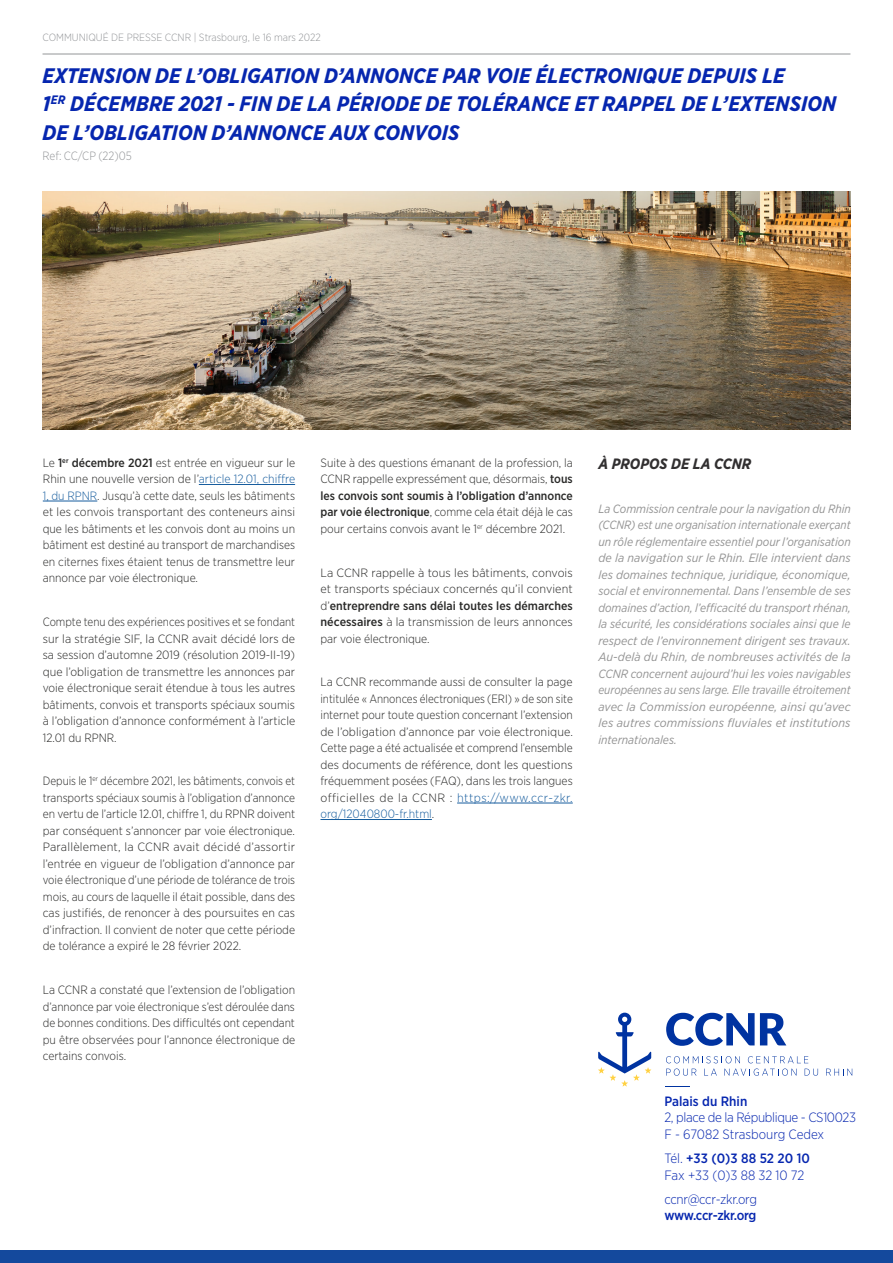
<style>
.page{position:relative;width:893px;height:1263px;background:#fff}
.page>*{position:absolute;margin:0;border:0;box-sizing:border-box;transform-origin:0 0}
.Texte_courant_light{font:italic 700 21px/28.5px "Gotham Narrow";color:#0626af}
.Texte_courant_light-2{font:italic 700 15px "Gotham Narrow";color:#312f30}
.t1{font:300 13.5px/16.2px "Gotham Narrow";letter-spacing:-.025em;color:#0626af}
.t2{font:300 13.5px "Gotham Narrow";color:#0626af}
.t3{font:500 13.5px "Gotham Narrow";color:#0626af}
.Texte_courant_light-3{font:300 12px/16.5px "Gotham Narrow";color:#282827;text-align:justify}
.Texte_courant_light-4{font:300 12px/16.5px "Gotham Narrow";color:#282827;text-align:justify;scale:.96 1}
.Texte_courant_light-5{font:italic 12px/16.5px "Gotham Narrow";letter-spacing:.01em;color:#939393;text-align:justify}
.Texte_courant_light-6{font:300 12px/16.5px "Gotham Narrow";color:#282827;text-align:justify;scale:1.05 1}
.Texte_courant_light-7{font:300 12px "Gotham Narrow";color:#939598}
.t4{font:300 10.5px "Gotham Narrow";color:#939598}
.s1{font-weight:500}
.s2{color:#175d9e}
.s3{font-weight:300}
</style>
<div class="page">
<hr style="left:43px;top:54px;width:807px;height:1px;background:#939598">
<hr style="left:457px;top:803px;width:116px;height:1px;background:#175d9e">
<hr style="left:320px;top:819px;width:112px;height:1px;background:#175d9e">
<div style="left:0;top:1250px;width:893px;height:13px;background:#14499d"></div>
<hr style="left:199px;top:484px;width:96px;height:1px;background:#175d9e">
<hr style="left:43px;top:501px;width:54px;height:1px;background:#175d9e">
<img style="left:43px;top:191px;width:808px;height:239px">
<svg style="left:598px;top:1013px;width:53px;height:73px"></svg>
<svg style="left:666px;top:1013px;width:120px;height:33px"></svg>
<svg style="left:666px;top:1056px;width:152px;height:20px"></svg>
<svg style="left:826px;top:1068px;width:26px;height:7px"></svg>
<svg style="left:665px;top:1086px;width:25px;height:1px"></svg>
<p class="t4" style="left:43px;top:30px;width:280px">COMMUNIQUÉ DE PRESSE CCNR | Strasbourg, le 16 mars 2022</p>
<p class="Texte_courant_light" style="left:43px;top:61px;width:795px">EXTENSION DE L’OBLIGATION D’ANNONCE PAR VOIE ÉLECTRONIQUE DEPUIS LE<br>1<sup>ER</sup> DÉCEMBRE 2021 - FIN DE LA PÉRIODE DE TOLÉRANCE ET RAPPEL DE L’EXTENSION<br>DE L’OBLIGATION D’ANNONCE AUX CONVOIS</p>
<p class="Texte_courant_light-7" style="left:43px;top:149px;width:91px">Ref: CC/CP (22)05</p>
<p class="Texte_courant_light-3" style="left:43px;top:454px;width:254px">Le <span class="s1">1</span><sup>er</sup> <span class="s1">décembre 2021</span> est entrée en vigueur sur le Rhin une nouvelle version de l’<span class="s2">article 12.01, chiffre 1, du RPNR</span>. Jusqu’à cette date, seuls les bâtiments et les convois transportant des conteneurs ainsi que les bâtiments et les convois dont au moins un bâtiment est destiné au transport de marchandises en citernes fixes étaient tenus de transmettre leur annonce par voie électronique.</p>
<p class="Texte_courant_light-4" style="left:43px;top:613px;width:264px">Compte tenu des expériences positives et se fondant sur la stratégie SIF, la CCNR avait décidé lors de sa session d’automne 2019 (résolution 2019-II-19) que l’obligation de transmettre les annonces par voie électronique serait étendue à tous les autres bâtiments, convois et transports spéciaux soumis à l’obligation d’annonce conformément à l’article 12.01 du RPNR.</p>
<p class="Texte_courant_light-4" style="left:43px;top:772px;width:264px">Depuis le 1<sup>er</sup> décembre 2021, les bâtiments, convois et transports spéciaux soumis à l’obligation d’annonce en vertu de l’article 12.01, chiffre 1, du RPNR doivent par conséquent s’annoncer par voie électronique.<br>Parallèlement, la CCNR avait décidé d’assortir l’entrée en vigueur de l’obligation d’annonce par voie électronique d’une période de tolérance de trois mois, au cours de laquelle il était possible, dans des cas justifiés, de renoncer à des poursuites en cas d’infraction. Il convient de noter que cette période de tolérance a expiré le 28 février 2022.</p>
<p class="Texte_courant_light-3" style="left:43px;top:981px;width:254px">La CCNR a constaté que l’extension de l’obligation d’annonce par voie électronique s’est déroulée dans de bonnes conditions. Des difficultés ont cependant pu être observées pour l’annonce électronique de certains convois.</p>
<p class="Texte_courant_light-3" style="left:320px;top:454px;width:254px">Suite à des questions émanant de la profession, la CCNR rappelle expressément que, désormais, <span class="s1">tous les convois sont soumis à l’obligation d’annonce par voie électronique</span>, comme cela était déjà le cas pour certains convois avant le 1<sup>er</sup> décembre 2021.</p>
<p class="Texte_courant_light-6" style="left:320px;top:564px;width:242px">La CCNR rappelle à tous les bâtiments, convois et transports spéciaux concernés qu’il convient d’<span class="s1">entreprendre sans délai toutes les démarches nécessaires</span> à la transmission de leurs annonces par voie électronique.</p>
<p class="Texte_courant_light-3" style="left:320px;top:673px;width:254px">La CCNR recommande aussi de consulter la page intitulée « Annonces électroniques (ERI) » de son site internet pour toute question concernant l’extension de l’obligation d’annonce par voie électronique.<br>Cette page a été actualisée et comprend l’ensemble des documents de référence, dont les questions fréquemment posées (FAQ), dans les trois langues officielles de la CCNR : <span class="s2">https://www.ccr-zkr. org/12040800-fr.html</span>.</p>
<p class="Texte_courant_light-2" style="left:598px;top:454px;width:154px">À PROPOS DE LA CCNR</p>
<p class="Texte_courant_light-5" style="left:598px;top:500px;width:254px">La Commission centrale pour la navigation du Rhin (CCNR) est une organisation internationale exerçant un rôle réglementaire essentiel pour l’organisation de la navigation sur le Rhin. Elle intervient dans les domaines technique, juridique, économique, social et environnemental. Dans l’ensemble de ses domaines d’action, l’efficacité du transport rhénan, la sécurité, les considérations sociales ainsi que le respect de l’environnement dirigent ses travaux.<br>Au-delà du Rhin, de nombreuses activités de la CCNR concernent aujourd’hui les voies navigables européennes au sens large. Elle travaille étroitement avec la Commission européenne, ainsi qu’avec les autres commissions fluviales et institutions internationales.</p>
<p class="t1" style="left:664px;top:1093px;width:193px"><span class="s1">Palais du Rhin<br></span>2, place de la République - CS10023</p>
<p class="t2" style="left:664px;top:1125px;width:161px">F - 67082 Strasbourg Cedex</p>
<p class="t3" style="left:664px;top:1150px;width:147px"><span class="s3">Tél.</span> +33 (0)3 88 52 20 10</p>
<p class="t2" style="left:664px;top:1166px;width:141px">Fax +33 (0)3 88 32 10 72</p>
<p class="t1" style="left:664px;top:1191px;width:94px">ccnr@ccr-zkr.org <span class="s1">www.ccr-zkr.org</span></p>
</div>
